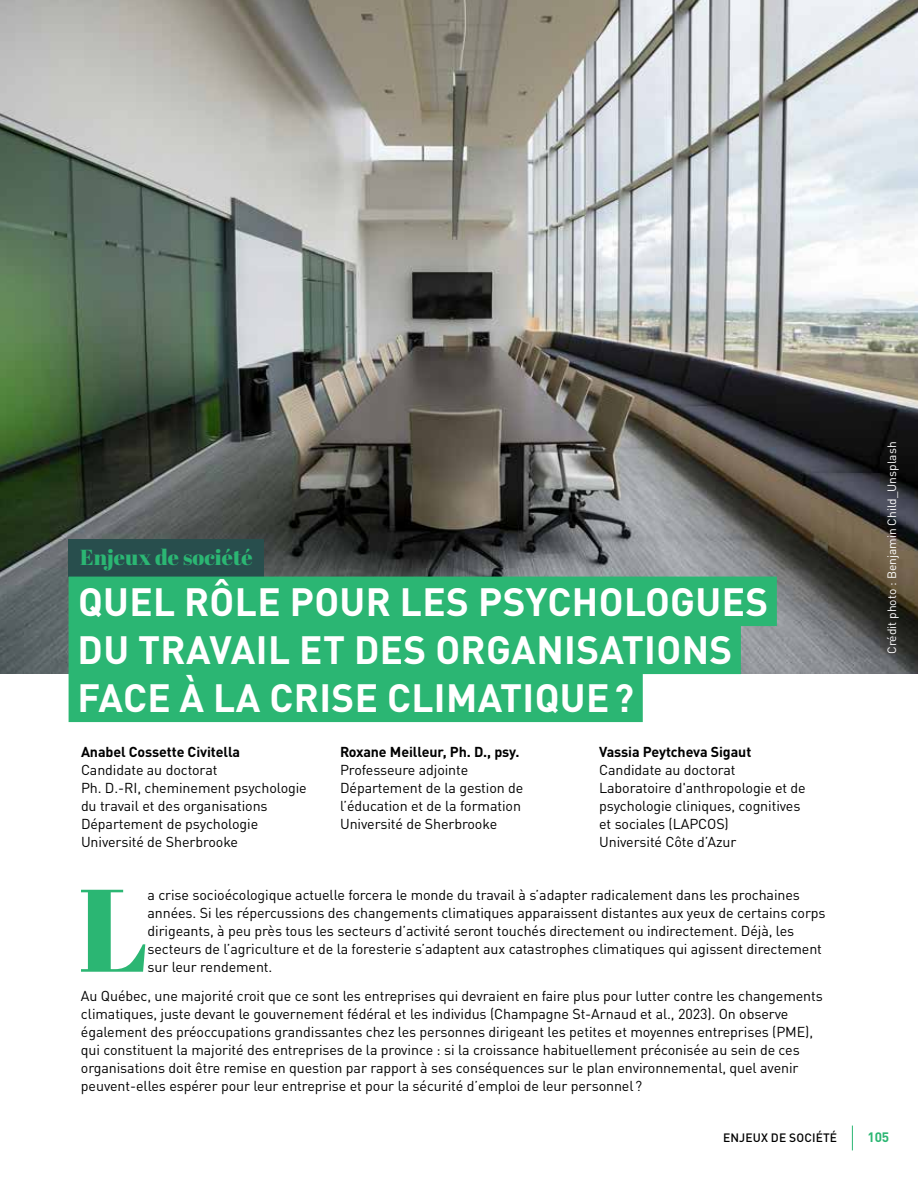
<style>
.page{position:relative;width:918px;height:1188px;background:#fff}
.page>*{position:absolute;margin:0;border:0;box-sizing:border-box;transform-origin:0 0}
.t1{font:117.15px "Abril Fatface";color:#2bb673}
.t2{font:700 39px/48px "DIN Pro";letter-spacing:.01em;color:#fff}
.t3{font:21.75px "Abril Fatface";color:#2bb673}
.t4{font:14.25px/18px "DIN Pro";letter-spacing:-.005em;color:#000}
.t5{font:700 14.25px "DIN Pro";letter-spacing:-.005em;color:#000}
.t6{font:700 13.5px "DIN Pro";color:#2bb673}
.t7{font:12px "DIN Pro";color:#fff}
.t8{font:500 12px "DIN Pro";letter-spacing:.015em;color:#000}
</style>
<div class="page">
<img style="left:0;top:0;width:918px;height:674px">
<div style="left:69px;top:539px;width:195px;height:38px;background:#284e4d"></div>
<div style="left:69px;top:577px;width:708px;height:49px;background:#2bb673"></div>
<div style="left:69px;top:625px;width:672px;height:49px;background:#2bb673"></div>
<div style="left:69px;top:673px;width:574px;height:49px;background:#2bb673"></div>
<svg style="left:852px;top:1126px;width:1px;height:24px"></svg>
<h3 class="t3" style="left:80px;top:542px;width:174px">Enjeux de société</h3>
<h2 class="t2" style="left:78px;top:574px;width:692px">QUEL RÔLE POUR LES PSYCHOLOGUES<br>DU TRAVAIL ET DES ORGANISATIONS<br>FACE À LA CRISE CLIMATIQUE?</h2>
<p class="t5" style="left:81px;top:740px;width:161px">Anabel Cossette Civitella</p>
<p class="t4" style="left:81px;top:760px;width:227px">Candidate au doctorat<br>Ph. D.-RI, cheminement psychologie du travail et des organisations<br>Département de psychologie<br>Université de Sherbrooke</p>
<p class="t5" style="left:340px;top:740px;width:181px">Roxane Meilleur, Ph. D., psy.</p>
<p class="t4" style="left:340px;top:760px;width:185px">Professeure adjointe<br>Département de la gestion de l’éducation et de la formation<br>Université de Sherbrooke</p>
<p class="t5" style="left:599px;top:740px;width:154px">Vassia Peytcheva Sigaut</p>
<p class="t4" style="left:599px;top:760px;width:208px">Candidate au doctorat<br>Laboratoire d'anthropologie et de psychologie cliniques, cognitives et sociales (LAPCOS)<br>Université Côte d’Azur</p>
<h1 class="t1" style="left:79px;top:848px;width:71px">L</h1>
<p class="t4" style="left:148px;top:885px;width:680px">a crise socioécologique actuelle forcera le monde du travail à s’adapter radicalement dans les prochaines années. Si les répercussions des changements climatiques apparaissent distantes aux yeux de certains corps dirigeants, à peu près tous les secteurs d’activité seront touchés directement ou indirectement. Déjà, les secteurs de l’agriculture et de la foresterie s’adaptent aux catastrophes climatiques qui agissent directement sur leur rendement.</p>
<p class="t4" style="left:81px;top:986px;width:743px">Au Québec, une majorité croit que ce sont les entreprises qui devraient en faire plus pour lutter contre les changements climatiques, juste devant le gouvernement fédéral et les individus (Champagne St-Arnaud et al., 2023). On observe également des préoccupations grandissantes chez les personnes dirigeant les petites et moyennes entreprises (PME), qui constituent la majorité des entreprises de la province : si la croissance habituellement préconisée au sein de ces organisations doit être remise en question par rapport à ses conséquences sur le plan environnemental, quel avenir peuvent-elles espérer pour leur entreprise et pour la sécurité d’emploi de leur personnel?</p>
<p class="t7" style="left:884px;top:654px;width:214px;rotate:-90deg">Crédit photo : Benjamin Child_Unsplash</p>
<p class="t8" style="left:723px;top:1128px;width:116px">ENJEUX DE SOCIÉTÉ</p>
<p class="t6" style="left:867px;top:1126px;width:23px">105</p>
</div>
